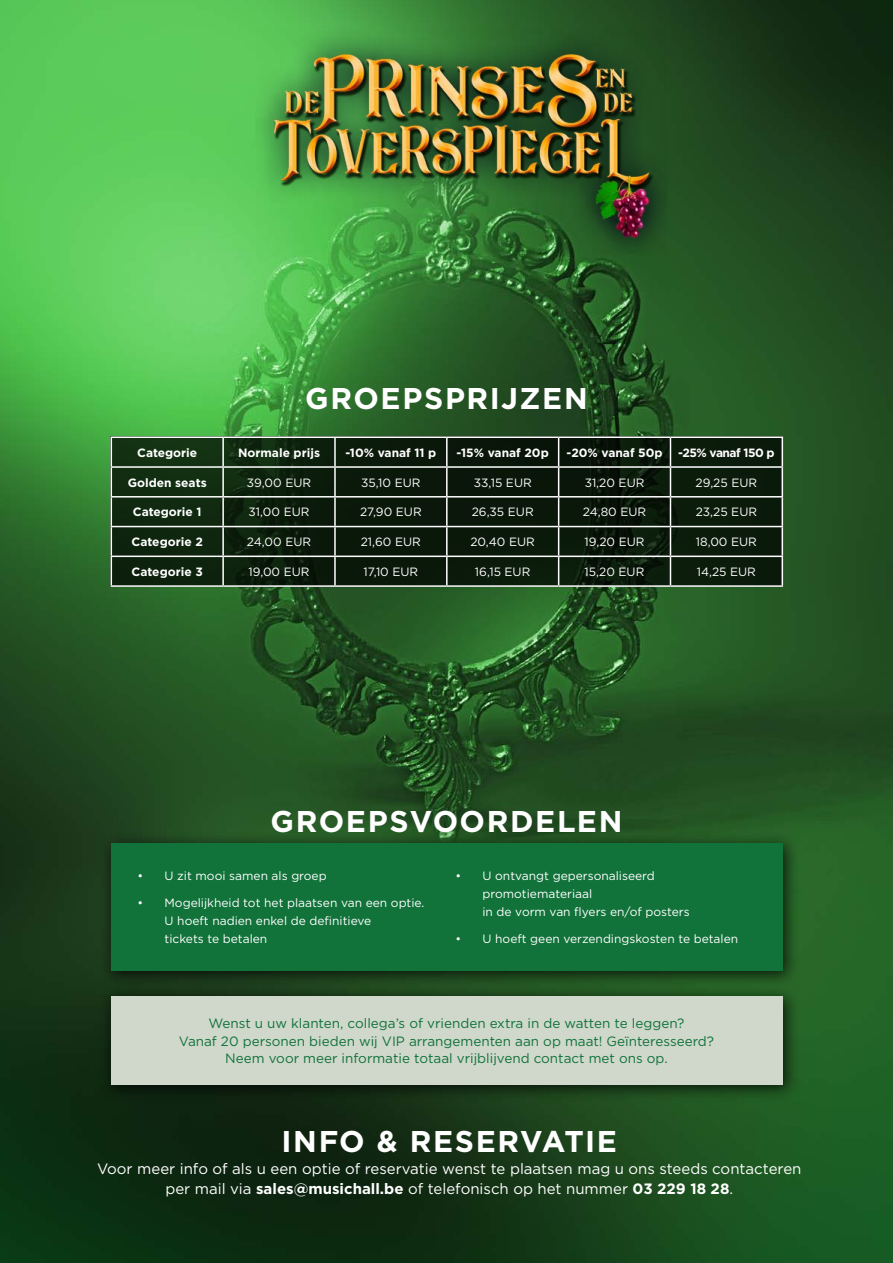
<style>
.page{position:relative;width:893px;height:1263px;background:#fff}
.page>*{position:absolute;margin:0;border:0;box-sizing:border-box;transform-origin:0 0}
.t1{font:700 30px "Gotham";letter-spacing:.05em;color:#fff}
.t2{font:15px/19.5px "Gotham";color:#fff;text-align:center}
.t3{font:13.5px/18px "Gotham";color:#11723a;text-align:center}
.t4{font:12px/18px "Gotham";color:#fff}
.t5{font:700 12px "Gotham";color:#fff}
.t6{font:700 12px "Gotham";letter-spacing:-.04em;color:#fff}
.s1{font-weight:700}
</style>
<div class="page">
<img style="left:0;top:0;width:893px;height:1263px">
<img style="left:255px;top:28px;width:413px;height:227px">
<div style="left:100px;top:832px;width:699px;height:156px;background:#000;opacity:.75"></div>
<div style="left:111px;top:843px;width:671px;height:128px;background:#11723a"></div>
<svg style="left:112px;top:438px;width:670px;height:147px;background:#0e1f0e"></svg>
<hr style="left:111px;top:436px;width:112px;height:2px;background:#fff">
<hr style="left:223px;top:436px;width:112px;height:2px;background:#fff">
<hr style="left:222px;top:438px;width:2px;height:28px;background:#fff">
<hr style="left:335px;top:436px;width:112px;height:2px;background:#fff">
<hr style="left:334px;top:438px;width:2px;height:28px;background:#fff">
<hr style="left:447px;top:436px;width:112px;height:2px;background:#fff">
<hr style="left:446px;top:438px;width:2px;height:28px;background:#fff">
<hr style="left:559px;top:436px;width:111px;height:2px;background:#fff">
<hr style="left:670px;top:436px;width:113px;height:2px;background:#fff">
<hr style="left:111px;top:466px;width:112px;height:2px;background:#fff">
<hr style="left:223px;top:466px;width:112px;height:2px;background:#fff">
<hr style="left:222px;top:468px;width:2px;height:28px;background:#fff">
<hr style="left:335px;top:466px;width:112px;height:2px;background:#fff">
<hr style="left:334px;top:468px;width:2px;height:28px;background:#fff">
<hr style="left:447px;top:466px;width:112px;height:2px;background:#fff">
<hr style="left:446px;top:468px;width:2px;height:28px;background:#fff">
<hr style="left:559px;top:466px;width:111px;height:2px;background:#fff">
<hr style="left:670px;top:466px;width:113px;height:2px;background:#fff">
<hr style="left:111px;top:496px;width:112px;height:1px;background:#fff">
<hr style="left:223px;top:496px;width:112px;height:1px;background:#fff">
<hr style="left:222px;top:497px;width:2px;height:29px;background:#fff">
<hr style="left:335px;top:496px;width:112px;height:1px;background:#fff">
<hr style="left:334px;top:497px;width:2px;height:29px;background:#fff">
<hr style="left:447px;top:496px;width:112px;height:1px;background:#fff">
<hr style="left:446px;top:497px;width:2px;height:29px;background:#fff">
<hr style="left:559px;top:496px;width:111px;height:1px;background:#fff">
<hr style="left:670px;top:496px;width:113px;height:1px;background:#fff">
<hr style="left:111px;top:526px;width:112px;height:1px;background:#fff">
<hr style="left:223px;top:526px;width:112px;height:1px;background:#fff">
<hr style="left:222px;top:527px;width:2px;height:29px;background:#fff">
<hr style="left:335px;top:526px;width:112px;height:1px;background:#fff">
<hr style="left:334px;top:527px;width:2px;height:29px;background:#fff">
<hr style="left:447px;top:526px;width:112px;height:1px;background:#fff">
<hr style="left:446px;top:527px;width:2px;height:29px;background:#fff">
<hr style="left:559px;top:526px;width:111px;height:1px;background:#fff">
<hr style="left:670px;top:526px;width:113px;height:1px;background:#fff">
<hr style="left:111px;top:556px;width:112px;height:1px;background:#fff">
<svg style="left:111px;top:438px;width:1px;height:147px"></svg>
<hr style="left:223px;top:556px;width:112px;height:1px;background:#fff">
<hr style="left:222px;top:557px;width:2px;height:28px;background:#fff">
<hr style="left:335px;top:556px;width:112px;height:1px;background:#fff">
<hr style="left:334px;top:557px;width:2px;height:28px;background:#fff">
<hr style="left:447px;top:556px;width:112px;height:1px;background:#fff">
<hr style="left:446px;top:557px;width:2px;height:28px;background:#fff">
<hr style="left:559px;top:556px;width:111px;height:1px;background:#fff">
<svg style="left:558px;top:438px;width:1px;height:147px"></svg>
<hr style="left:670px;top:556px;width:113px;height:1px;background:#fff">
<svg style="left:670px;top:438px;width:1px;height:147px"></svg>
<svg style="left:782px;top:438px;width:1px;height:147px"></svg>
<hr style="left:111px;top:585px;width:112px;height:2px;background:#fff">
<hr style="left:223px;top:585px;width:112px;height:2px;background:#fff">
<hr style="left:335px;top:585px;width:112px;height:2px;background:#fff">
<hr style="left:447px;top:585px;width:112px;height:2px;background:#fff">
<hr style="left:559px;top:585px;width:111px;height:2px;background:#fff">
<hr style="left:670px;top:585px;width:113px;height:2px;background:#fff">
<div style="left:100px;top:985px;width:699px;height:117px;background:#000;opacity:.75"></div>
<div style="left:111px;top:996px;width:671px;height:88px;background:#cfd8cb"></div>
<h1 class="t1" style="left:305px;top:378px;width:284px">GROEPSPRIJZEN</h1>
<p class="t5" style="left:137px;top:445px;width:62px">Categorie</p>
<p class="t5" style="left:238px;top:445px;width:83px">Normale prijs</p>
<p class="t5" style="left:345px;top:445px;width:92px">-10% vanaf 11 p</p>
<p class="t5" style="left:457px;top:445px;width:94px">-15% vanaf 20p</p>
<p class="t5" style="left:566px;top:445px;width:98px">-20% vanaf 50p</p>
<p class="t6" style="left:678px;top:445px;width:98px">-25% vanaf 150 p</p>
<p class="t5" style="left:128px;top:474px;width:80px">Golden seats</p>
<p class="t4" style="left:247px;top:473px;width:66px">39,00 EUR</p>
<p class="t4" style="left:361px;top:473px;width:61px">35,10 EUR</p>
<p class="t4" style="left:474px;top:473px;width:60px">33,15 EUR</p>
<p class="t4" style="left:585px;top:473px;width:61px">31,20 EUR</p>
<p class="t4" style="left:695px;top:473px;width:63px">29,25 EUR</p>
<p class="t5" style="left:133px;top:504px;width:70px">Categorie 1</p>
<p class="t4" style="left:249px;top:503px;width:62px">31,00 EUR</p>
<p class="t4" style="left:360px;top:503px;width:63px">27,90 EUR</p>
<p class="t4" style="left:472px;top:503px;width:63px">26,35 EUR</p>
<p class="t4" style="left:583px;top:503px;width:65px">24,80 EUR</p>
<p class="t4" style="left:696px;top:503px;width:63px">23,25 EUR</p>
<p class="t5" style="left:132px;top:534px;width:73px">Categorie 2</p>
<p class="t4" style="left:247px;top:533px;width:66px">24,00 EUR</p>
<p class="t4" style="left:361px;top:533px;width:62px">21,60 EUR</p>
<p class="t4" style="left:470px;top:533px;width:66px">20,40 EUR</p>
<p class="t4" style="left:584px;top:533px;width:62px">19,20 EUR</p>
<p class="t4" style="left:696px;top:533px;width:63px">18,00 EUR</p>
<p class="t5" style="left:132px;top:564px;width:73px">Categorie 3</p>
<p class="t4" style="left:248px;top:562px;width:63px">19,00 EUR</p>
<p class="t4" style="left:363px;top:562px;width:56px">17,10 EUR</p>
<p class="t4" style="left:475px;top:562px;width:57px">16,15 EUR</p>
<p class="t4" style="left:585px;top:562px;width:61px">15,20 EUR</p>
<p class="t4" style="left:697px;top:562px;width:61px">14,25 EUR</p>
<h1 class="t1" style="left:270px;top:801px;width:353px">GROEPSVOORDELEN</h1>
<p class="t4" style="left:138px;top:866px;width:191px">• U zit mooi samen als groep</p>
<p class="t4" style="left:165px;top:893px;width:261px;text-indent:-27px">• Mogelijkheid tot het plaatsen van een optie.<br>U hoeft nadien enkel de definitieve<br>tickets te betalen</p>
<p class="t4" style="left:482px;top:866px;width:209px;text-indent:-27px">• U ontvangt gepersonaliseerd promotiemateriaal<br>in de vorm van flyers en/of posters</p>
<p class="t4" style="left:455px;top:929px;width:284px">• U hoeft geen verzendingskosten te betalen</p>
<p class="t3" style="left:179px;top:1013px;width:537px">Wenst u uw klanten, collega’s of vrienden extra in de watten te leggen?<br>Vanaf 20 personen bieden wij VIP arrangementen aan op maat! Geïnteresseerd?<br>Neem voor meer informatie totaal vrijblijvend contact met ons op.</p>
<h1 class="t1" style="left:282px;top:1121px;width:337px">INFO &amp; RESERVATIE</h1>
<p class="t2" style="left:97px;top:1159px;width:706px">Voor meer info of als u een optie of reservatie wenst te plaatsen mag u ons steeds contacteren per mail via <span class="s1">sales@musichall.be</span> of telefonisch op het nummer <span class="s1">03 229 18 28</span>.</p>
</div>
